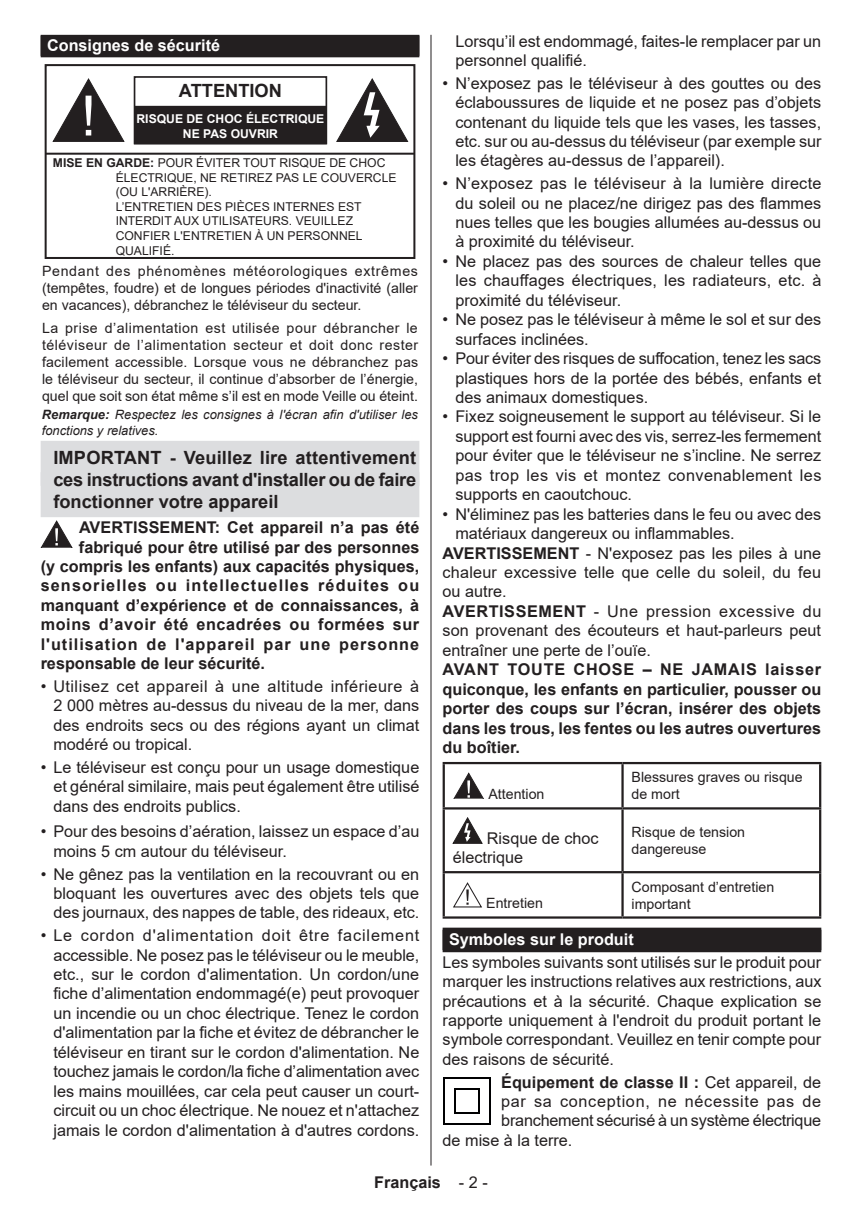
<style>
.page{position:relative;width:862px;height:1212px;background:#fff}
.page>*{position:absolute;margin:0;border:0;box-sizing:border-box;transform-origin:0 0}
.t1{font:700 18.22px/21.8px "Arial";color:#231f20;text-align:justify}
.t2{font:16.2px/19.3px "Arial";color:#231f20;text-align:justify}
.t3{font:700 16.2px/19.3px "Arial";color:#231f20;text-align:justify}
.t4{font:700 16.2px "Arial";color:#fff}
.t5{font:700 16.2px "Arial";letter-spacing:.07em;color:#231f20}
.t6{font:700 16.2px "Arial";letter-spacing:.06em;color:#231f20}
.t7{font:700 16.2px "Arial";letter-spacing:.04em;color:#231f20}
.t8{font:16.2px "Arial";letter-spacing:.035em;color:#231f20}
.t9{font:16.2px "Arial";letter-spacing:.04em;color:#231f20}
.t10{font:14.17px/17.1px "Arial";color:#231f20}
.t11{font:italic 12.83px/15.5px "Arial";letter-spacing:.005em;color:#231f20}
.t12{font:12.15px/14.6px "Arial";color:#231f20}
.t13{font:700 12.15px/14.6px "Arial";color:#fff;text-align:center}
.s1{font-weight:700}
.s2{font-weight:400}
</style>
<div class="page">
<hr style="left:430px;top:35px;width:1px;height:1130px;background:#231f20">
<div style="left:41px;top:35px;width:378px;height:22px;background:#231f20"></div>
<div style="left:41px;top:441px;width:378px;height:45px;background:#dcdddf"></div>
<div style="left:41px;top:472px;width:378px;height:45px;background:#dcdddf"></div>
<div style="left:45px;top:64px;width:370px;height:195px;border:2px solid #231f20"></div>
<div style="left:135px;top:107px;width:190px;height:36px;background:#231f20"></div>
<div style="left:134px;top:106px;width:192px;height:38px;border:2px solid #231f20"></div>
<div style="left:134px;top:76px;width:193px;height:68px;border:2px solid #231f20"></div>
<svg style="left:336px;top:78px;width:72px;height:64px"></svg>
<svg style="left:52px;top:78px;width:73px;height:64px"></svg>
<hr style="left:46px;top:153px;width:368px;height:2px;background:#231f20">
<svg style="left:41px;top:521px;width:31px;height:26px"></svg>
<div style="left:442px;top:928px;width:378px;height:22px;background:#231f20"></div>
<div style="left:442px;top:930px;width:378px;height:22px;background:#231f20"></div>
<hr style="left:442px;top:762px;width:180px;height:2px;background:#231f20">
<hr style="left:442px;top:764px;width:2px;height:43px;background:#231f20">
<hr style="left:622px;top:762px;width:198px;height:2px;background:#231f20">
<hr style="left:621px;top:764px;width:2px;height:43px;background:#231f20">
<hr style="left:818px;top:764px;width:2px;height:43px;background:#231f20">
<hr style="left:442px;top:807px;width:180px;height:2px;background:#231f20">
<hr style="left:442px;top:809px;width:2px;height:62px;background:#231f20">
<hr style="left:622px;top:807px;width:198px;height:2px;background:#231f20">
<hr style="left:621px;top:809px;width:2px;height:62px;background:#231f20">
<hr style="left:818px;top:809px;width:2px;height:62px;background:#231f20">
<hr style="left:442px;top:871px;width:180px;height:2px;background:#231f20">
<hr style="left:442px;top:873px;width:2px;height:43px;background:#231f20">
<hr style="left:622px;top:871px;width:198px;height:2px;background:#231f20">
<hr style="left:621px;top:873px;width:2px;height:43px;background:#231f20">
<hr style="left:818px;top:873px;width:2px;height:43px;background:#231f20">
<hr style="left:442px;top:916px;width:180px;height:3px;background:#231f20">
<hr style="left:622px;top:916px;width:198px;height:3px;background:#231f20">
<svg style="left:454px;top:773px;width:29px;height:25px"></svg>
<svg style="left:452px;top:817px;width:30px;height:27px"></svg>
<svg style="left:453px;top:882px;width:29px;height:26px"></svg>
<img style="left:443px;top:1077px;width:48px;height:48px">
<p class="t4" style="left:47px;top:34px;width:174px">Consignes de sécurité</p>
<p class="t1" style="left:179px;top:80px;width:104px">ATTENTION</p>
<p class="t13" style="left:136px;top:112px;width:189px">RISQUE DE CHOC ÉLECTRIQUE<br>NE PAS OUVRIR</p>
<p class="t12" style="left:116px;top:155px;width:282px;text-indent:-63px"><span class="s1">MISE EN GARDE:</span> POUR ÉVITER TOUT RISQUE DE CHOC<br>ÉLECTRIQUE, NE RETIREZ PAS LE COUVERCLE (OU L'ARRIÈRE).<br>L’ENTRETIEN DES PIÈCES INTERNES EST<br>INTERDIT AUX UTILISATEURS. VEUILLEZ<br>CONFIER L'ENTRETIEN À UN PERSONNEL<br>QUALIFIÉ.</p>
<p class="t10" style="left:42px;top:262px;width:377px;text-align:justify">Pendant des phénomènes météorologiques extrêmes (tempêtes, foudre) et de longues périodes d'inactivité (aller en vacances), débranchez le téléviseur du secteur.</p>
<p class="t10" style="left:42px;top:319px;width:377px;text-align:justify">La prise d’alimentation est utilisée pour débrancher le téléviseur de l’alimentation secteur et doit donc rester facilement accessible. Lorsque vous ne débranchez pas le téléviseur du secteur, il continue d’absorber de l’énergie, quel que soit son état même s’il est en mode Veille ou éteint.</p>
<p class="t11" style="left:42px;top:407px;width:377px"><span class="s1">Remarque:</span> Respectez les consignes à l'écran afin d'utiliser les fonctions y relatives.</p>
<p class="t1" style="left:53px;top:447px;width:364px">IMPORTANT - Veuillez lire attentivement ces instructions avant d'installer ou de faire fonctionner votre appareil</p>
<p class="t3" style="left:79px;top:518px;width:341px">AVERTISSEMENT: Cet appareil n’a pas été</p>
<p class="t3" style="left:79px;top:537px;width:342px">fabriqué pour être utilisé par des personnes</p>
<p class="t3" style="left:41px;top:557px;width:380px">(y compris les enfants) aux capacités physiques,</p>
<p class="t5" style="left:41px;top:574px;width:380px">sensorielles ou intellectuelles réduites ou</p>
<p class="t3" style="left:41px;top:596px;width:380px">manquant d’expérience et de connaissances, à</p>
<p class="t7" style="left:41px;top:613px;width:380px">moins d’avoir été encadrées ou formées sur</p>
<p class="t6" style="left:41px;top:633px;width:380px">l'utilisation de l'appareil par une personne</p>
<p class="t3" style="left:41px;top:654px;width:226px">responsable de leur sécurité.</p>
<p class="t2" style="left:53px;top:676px;width:367px;text-indent:-13px">• Utilisez cet appareil à une altitude inférieure à 2 000 mètres au-dessus du niveau de la mer, dans des endroits secs ou des régions ayant un climat modéré ou tropical.</p>
<p class="t2" style="left:53px;top:757px;width:367px;text-indent:-13px">• Le téléviseur est conçu pour un usage domestique et général similaire, mais peut également être utilisé dans des endroits publics.</p>
<p class="t2" style="left:53px;top:822px;width:367px;text-indent:-13px">• Pour des besoins d’aération, laissez un espace d’au moins 5 cm autour du téléviseur.</p>
<p class="t2" style="left:53px;top:864px;width:367px;text-indent:-13px">• Ne gênez pas la ventilation en la recouvrant ou en bloquant les ouvertures avec des objets tels que des journaux, des nappes de table, des rideaux, etc.</p>
<p class="t2" style="left:53px;top:925px;width:367px;text-indent:-13px">• Le cordon d'alimentation doit être facilement accessible. Ne posez pas le téléviseur ou le meuble, etc., sur le cordon d'alimentation. Un cordon/une fiche d’alimentation endommagé(e) peut provoquer un incendie ou un choc électrique. Tenez le cordon d'alimentation par la fiche et évitez de débrancher le téléviseur en tirant sur le cordon d'alimentation. Ne touchez jamais le cordon/la fiche d’alimentation avec les mains mouillées, car cela peut causer un court&shy;circuit ou un choc électrique. Ne nouez et n'attachez jamais le cordon d'alimentation à d'autres cordons.</p>
<p class="t2" style="left:455px;top:31px;width:367px">Lorsqu’il est endommagé, faites-le remplacer par un personnel qualifié.</p>
<p class="t2" style="left:455px;top:73px;width:367px;text-indent:-13px">• N’exposez pas le téléviseur à des gouttes ou des éclaboussures de liquide et ne posez pas d’objets contenant du liquide tels que les vases, les tasses, etc. sur ou au-dessus du téléviseur (par exemple sur les étagères au-dessus de l’appareil).</p>
<p class="t2" style="left:455px;top:174px;width:367px;text-indent:-13px">• N’exposez pas le téléviseur à la lumière directe du soleil ou ne placez/ne dirigez pas des flammes nues telles que les bougies allumées au-dessus ou à proximité du téléviseur.</p>
<p class="t2" style="left:455px;top:251px;width:367px;text-indent:-13px">• Ne placez pas des sources de chaleur telles que les chauffages électriques, les radiateurs, etc. à proximité du téléviseur.</p>
<p class="t2" style="left:455px;top:310px;width:367px;text-indent:-13px">• Ne posez pas le téléviseur à même le sol et sur des surfaces inclinées.</p>
<p class="t2" style="left:455px;top:349px;width:367px;text-indent:-13px">• Pour éviter des risques de suffocation, tenez les sacs plastiques hors de la portée des bébés, enfants et des animaux domestiques.</p>
<p class="t2" style="left:455px;top:407px;width:367px;text-indent:-13px">• Fixez soigneusement le support au téléviseur. Si le support est fourni avec des vis, serrez-les fermement pour éviter que le téléviseur ne s’incline. Ne serrez pas trop les vis et montez convenablement les supports en caoutchouc.</p>
<p class="t2" style="left:442px;top:504px;width:380px">• N'éliminez pas les batteries dans le feu ou avec des</p>
<p class="t2" style="left:455px;top:524px;width:281px">matériaux dangereux ou inflammables.</p>
<p class="t2" style="left:442px;top:543px;width:380px"><span class="s1">AVERTISSEMENT</span> - N'exposez pas les piles à une</p>
<p class="t2" style="left:442px;top:562px;width:379px">chaleur excessive telle que celle du soleil, du feu</p>
<p class="t2" style="left:442px;top:582px;width:65px">ou autre.</p>
<p class="t8" style="left:442px;top:600px;width:380px"><span class="s1">AVERTISSEMENT</span> - Une pression excessive du</p>
<p class="t2" style="left:442px;top:621px;width:380px">son provenant des écouteurs et haut-parleurs peut</p>
<p class="t2" style="left:442px;top:640px;width:210px">entraîner une perte de l’ouïe.</p>
<p class="t3" style="left:442px;top:660px;width:380px">AVANT TOUTE CHOSE – NE JAMAIS laisser quiconque, les enfants en particulier, pousser ou porter des coups sur l’écran, insérer des objets dans les trous, les fentes ou les autres ouvertures du boîtier.</p>
<p class="t10" style="left:488px;top:785px;width:57px">Attention</p>
<p class="t10" style="left:631px;top:769px;width:172px">Blessures graves ou risque de mort</p>
<p class="t2" style="left:452px;top:828px;width:147px;text-indent:34px">Risque de choc électrique</p>
<p class="t10" style="left:631px;top:823px;width:115px">Risque de tension dangereuse</p>
<p class="t10" style="left:486px;top:894px;width:58px">Entretien</p>
<p class="t10" style="left:631px;top:878px;width:144px">Composant d’entretien important</p>
<p class="t4" style="left:448px;top:928px;width:186px">Symboles sur le produit</p>
<p class="t2" style="left:442px;top:952px;width:380px">Les symboles suivants sont utilisés sur le produit pour marquer les instructions relatives aux restrictions, aux précautions et à la sécurité. Chaque explication se rapporte uniquement à l'endroit du produit portant le symbole correspondant. Veuillez en tenir compte pour des raisons de sécurité.</p>
<p class="t3" style="left:501px;top:1072px;width:321px">Équipement de classe II : <span class="s2">Cet appareil, de</span></p>
<p class="t9" style="left:501px;top:1090px;width:321px">par sa conception, ne nécessite pas de</p>
<p class="t2" style="left:501px;top:1111px;width:321px">branchement sécurisé à un système électrique</p>
<p class="t2" style="left:442px;top:1130px;width:131px">de mise à la terre.</p>
<p class="t3" style="left:374px;top:1173px;width:115px">Français <span class="s2">- 2 -</span></p>
</div>
